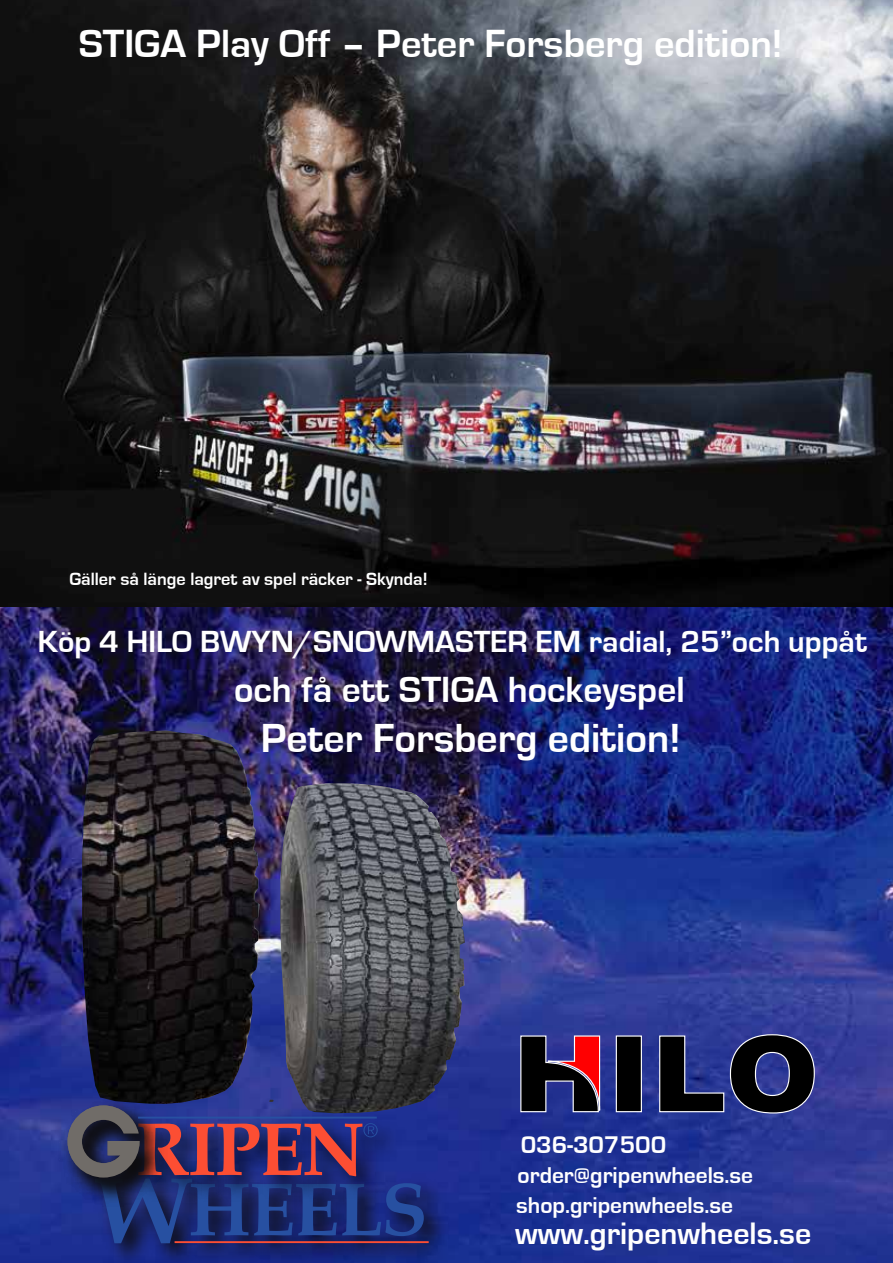
<style>
.page{position:relative;width:893px;height:1263px;background:#fff}
.page>*{position:absolute;margin:0;border:0;box-sizing:border-box;transform-origin:0 0}
.t1{font:700 41.85px "Eurostile";color:#fff}
.t2{font:700 40.5px "Eurostile";color:#fff}
.t3{font:700 37.5px "Eurostile";color:#fff}
.t4{font:700 31.95px "Eurostile";color:#fff}
.t5{font:700 31.5px "Eurostile";color:#fff}
.t6{font:700 24.9px "Eurostile";color:#fff}
.t7{font:700 23.55px "Eurostile";color:#fff}
.t8{font:700 18.3px "Eurostile";color:#fff}
</style>
<div class="page">
<img style="left:0;top:0;width:893px;height:1263px">
<img style="left:0;top:0;width:892px;height:606px">
<img style="left:56px;top:1094px;width:404px;height:169px">
<hr style="left:175px;top:1241px;width:254px;height:2px;background:#fc4e33">
<svg style="left:68px;top:1100px;width:356px;height:143px;background:#38356f"></svg>
<img style="left:280px;top:783px;width:185px;height:330px">
<img style="left:82px;top:730px;width:178px;height:374px">
<svg style="left:659px;top:1033px;width:156px;height:81px;background:#22284f"></svg>
<div style="left:616px;top:1035px;width:26px;height:77px;background:#000;border:1px solid #fff"></div>
<svg style="left:520px;top:1035px;width:81px;height:78px;background:#4e2842"></svg>
<p class="t2" style="left:79px;top:22px;width:706px">STIGA Play Off – Peter Forsberg edition!</p>
<p class="t8" style="left:69px;top:568px;width:360px">Gäller så länge lagret av spel räcker - Skynda!</p>
<p class="t5" style="left:38px;top:624px;width:831px">Köp 4 HILO BWYN/SNOWMASTER EM radial, 25”och uppåt</p>
<p class="t3" style="left:234px;top:669px;width:452px">och få ett STIGA hockeyspel</p>
<h1 class="t1" style="left:261px;top:716px;width:421px">Peter Forsberg edition!</h1>
<p class="t6" style="left:521px;top:1131px;width:147px">036-307500</p>
<p class="t7" style="left:518px;top:1162px;width:237px">order@gripenwheels.se</p>
<p class="t7" style="left:516px;top:1192px;width:218px">shop.gripenwheels.se</p>
<p class="t4" style="left:515px;top:1216px;width:298px">www.gripenwheels.se</p>
</div>
